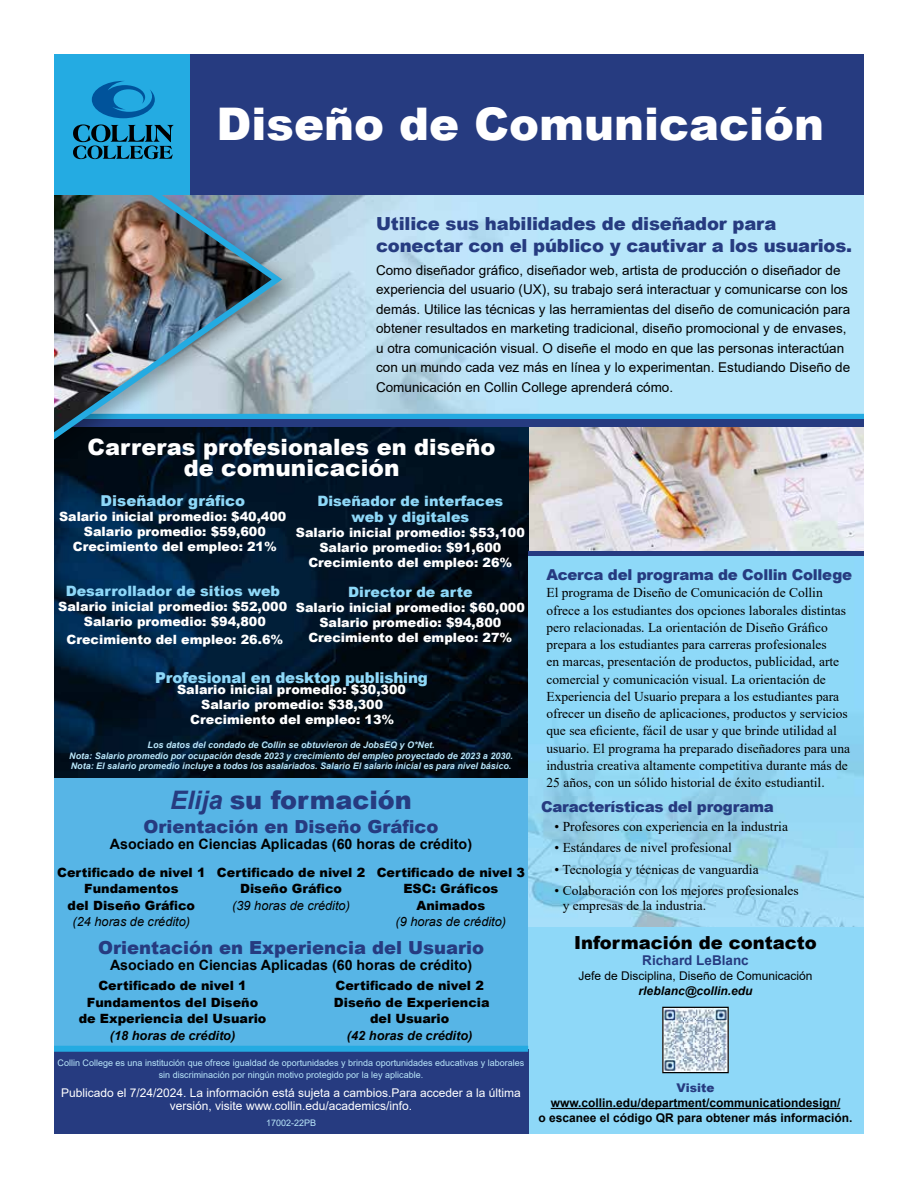
<style>
.page{position:relative;width:918px;height:1188px;background:#fff}
.page>*{position:absolute;margin:0;border:0;box-sizing:border-box;transform-origin:0 0}
.t1{font:900 45px "Arial";color:#fff}
.t2{font:900 25.5px "Arial";color:#263b80}
.t3{font:900 23.25px "Arial";color:#fff}
.t4{font:900 22.5px "Arial";color:#fff}
.t5{font:900 18px/22.5px "Arial";letter-spacing:-.01em;color:#263b80}
.t6{font:900 18px "Arial";color:#000}
.t7{font:900 15px "Arial";letter-spacing:-.02em;color:#263b80}
.t8{font:900 15px "Arial";letter-spacing:-.01em;color:#8ed8f8}
.t9{font:700 14.25px "Arial";color:#000}
.t10{font:900 14.25px/16.5px "Arial";color:#8ed8f8;text-align:center}
.t11{font:13.5px/17.2px "Times New Roman";color:#000}
.t12{font:13.5px/19.5px "Arial";color:#000}
.t13{font:700 13.5px "Arial";color:#263b80}
.t14{font:900 12.75px/15px "Arial";color:#fff;text-align:center}
.t15{font:900 12.75px/16.5px "Arial";color:#000;text-align:center}
.t16{font:italic 12.75px "Arial";color:#000}
.t17{font:italic 700 12.75px "Arial";color:#000}
.t18{font:12px/13.5px "Arial";color:#fff;text-align:center}
.t19{font:700 12px/15px "Arial";color:#000;text-align:center}
.t20{font:12px "Arial";color:#000}
.t21{font:italic 700 12px "Arial";color:#000}
.t22{font:900 12px "Arial";color:#263b80}
.t23{font:italic 700 9px/10.5px "Arial";color:#b9e6fa;text-align:center}
.t24{font:9px/11.2px "Arial";color:#b9e6fa;text-align:center}
.s1{font-size:22.5px}
.s2{font-weight:700;font-style:italic}
</style>
<div class="page">
<img style="left:528px;top:427px;width:336px;height:124px">
<img style="left:302px;top:194px;width:562px;height:220px">
<img style="left:54px;top:427px;width:474px;height:352px">
<div style="left:54px;top:779px;width:474px;height:355px;background:#57b5e6"></div>
<div style="left:528px;top:927px;width:335px;height:207px;background:#8ed8f8"></div>
<hr style="left:551px;top:1108px;width:289px;height:1px;background:#000">
<img style="left:664px;top:1009px;width:63px;height:62px">
<div style="left:662px;top:1007px;width:67px;height:66px;border:1px solid #000"></div>
<div style="left:81px;top:414px;width:783px;height:6px;background:#24abe2"></div>
<div style="left:59px;top:420px;width:805px;height:7px;background:#263b80"></div>
<div style="left:54px;top:1049px;width:474px;height:85px;background:#263b80"></div>
<div style="left:34px;top:105px;width:268px;height:362px;background:#000;opacity:.3"></div>
<img style="left:54px;top:194px;width:231px;height:259px">
<div style="left:54px;top:1046px;width:474px;height:6px;background:#24abe2"></div>
<div style="left:528px;top:551px;width:336px;height:5px;background:#263b80"></div>
<div style="left:54px;top:54px;width:140px;height:140px;background:#24abe2"></div>
<div style="left:190px;top:54px;width:674px;height:140px;background:#263b80"></div>
<svg style="left:92px;top:81px;width:63px;height:37px"></svg>
<svg style="left:73px;top:124px;width:101px;height:35px"></svg>
<img style="left:528px;top:556px;width:336px;height:371px">
<div style="left:0;top:56px;width:54px;height:474px;background:#fff"></div>
<h1 class="t1" style="left:217px;top:91px;width:609px">Diseño de Comunicación</h1>
<h3 class="t5" style="left:376px;top:211px;width:478px">Utilice sus habilidades de diseñador para conectar con el público y cautivar a los usuarios.</h3>
<p class="t12" style="left:376px;top:260px;width:476px">Como diseñador gráfico, diseñador web, artista de producción o diseñador de experiencia del usuario (UX), su trabajo será interactuar y comunicarse con los demás. Utilice las técnicas y las herramientas del diseño de comunicación para obtener resultados en marketing tradicional, diseño promocional y de envases, u otra comunicación visual. O diseñe el modo en que las personas interactúan con un mundo cada vez más en línea y lo experimentan. Estudiando Diseño de Comunicación en Collin College aprenderá cómo.</p>
<h3 class="t4" style="left:88px;top:431px;width:409px">Carreras profesionales en diseño</h3>
<h3 class="t3" style="left:184px;top:451px;width:217px"><span class="s1">de</span> comunicación</h3>
<p class="t8" style="left:101px;top:490px;width:146px">Diseñador gráfico</p>
<p class="t14" style="left:59px;top:509px;width:229px">Salario inicial promedio: $40,400<br>Salario promedio: $59,600<br>Crecimiento del empleo: 21%</p>
<p class="t10" style="left:66px;top:582px;width:216px">Desarrollador de sitios web</p>
<p class="t14" style="left:58px;top:599px;width:231px">Salario inicial promedio: $52,000<br>Salario promedio: $94,800</p>
<p class="t14" style="left:67px;top:632px;width:218px">Crecimiento del empleo: 26.6%</p>
<p class="t8" style="left:155px;top:666px;width:274px">Profesional en desktop publishing</p>
<p class="t14" style="left:177px;top:682px;width:231px">Salario inicial promedio: $30,300<br>Salario promedio: $38,300<br>Crecimiento del empleo: 13%</p>
<p class="t23" style="left:69px;top:740px;width:445px">Los datos del condado de Collin se obtuvieron de JobsEQ y O*Net.<br>Nota: Salario promedio por ocupación desde 2023 y crecimiento del empleo proyectado de 2023 a 2030.<br>Nota: El salario promedio incluye a todos los asalariados. Salario El salario inicial es para nivel básico.</p>
<p class="t10" style="left:317px;top:492px;width:187px">Diseñador de interfaces web y digitales</p>
<p class="t14" style="left:296px;top:525px;width:231px">Salario inicial promedio: $53,100<br>Salario promedio: $91,600<br>Crecimiento del empleo: 26%</p>
<p class="t10" style="left:348px;top:583px;width:126px">Director de arte</p>
<p class="t14" style="left:296px;top:600px;width:231px">Salario inicial promedio: $60,000<br>Salario promedio: $94,800<br>Crecimiento del empleo: 27%</p>
<h2 class="t2" style="left:170px;top:781px;width:243px"><span class="s2">Elija</span> su formación</h2>
<h3 class="t5" style="left:144px;top:814px;width:297px">Orientación en Diseño Gráfico</h3>
<p class="t9" style="left:110px;top:834px;width:364px">Asociado en Ciencias Aplicadas (60 horas de crédito)</p>
<p class="t15" style="left:57px;top:864px;width:150px">Certificado de nivel 1<br>Fundamentos<br>del Diseño Gráfico</p>
<p class="t16" style="left:73px;top:914px;width:119px">(24 horas de crédito)</p>
<p class="t15" style="left:217px;top:863px;width:150px">Certificado de nivel 2<br>Diseño Gráfico</p>
<p class="t16" style="left:232px;top:897px;width:119px">(39 horas de crédito)</p>
<p class="t15" style="left:377px;top:863px;width:150px">Certificado de nivel 3<br>ESC: Gráficos<br>Animados</p>
<p class="t16" style="left:396px;top:913px;width:112px">(9 horas de crédito)</p>
<h3 class="t5" style="left:98px;top:936px;width:388px">Orientación en Experiencia del Usuario</h3>
<p class="t9" style="left:110px;top:955px;width:364px">Asociado en Ciencias Aplicadas (60 horas de crédito)</p>
<p class="t15" style="left:79px;top:977px;width:189px">Certificado de nivel 1<br>Fundamentos del Diseño de Experiencia del Usuario</p>
<p class="t17" style="left:110px;top:1027px;width:127px">(18 horas de crédito)</p>
<p class="t15" style="left:334px;top:977px;width:157px">Certificado de nivel 2<br>Diseño de Experiencia del Usuario</p>
<p class="t17" style="left:347px;top:1027px;width:127px">(42 horas de crédito)</p>
<p class="t24" style="left:58px;top:1058px;width:468px">Collin College es una institución que ofrece igualdad de oportunidades y brinda oportunidades educativas y laborales sin discriminación por ningún motivo protegido por la ley aplicable.</p>
<p class="t18" style="left:61px;top:1086px;width:461px">Publicado el 7/24/2024. La información está sujeta a cambios.Para acceder a la última versión, visite www.collin.edu/academics/info.</p>
<p class="t24" style="left:266px;top:1118px;width:52px">17002-22PB</p>
<p class="t7" style="left:546px;top:564px;width:307px">Acerca del programa de Collin College</p>
<p class="t11" style="left:546px;top:584px;width:305px">El programa de Diseño de Comunicación de Collin ofrece a los estudiantes dos opciones laborales distintas pero relacionadas. La orientación de Diseño Gráfico prepara a los estudiantes para carreras profesionales<br>en marcas, presentación de productos, publicidad, arte comercial y comunicación visual. La orientación de Experiencia del Usuario prepara a los estudiantes para ofrecer un diseño de aplicaciones, productos y servicios que sea eficiente, fácil de usar y que brinde utilidad al usuario. El programa ha preparado diseñadores para una industria creativa altamente competitiva durante más de 25 años, con un sólido historial de éxito estudiantil.</p>
<p class="t7" style="left:541px;top:796px;width:234px">Características del programa</p>
<p class="t11" style="left:555px;top:817px;width:235px">• Profesores con experiencia en la industria</p>
<p class="t11" style="left:555px;top:838px;width:179px">• Estándares de nivel profesional</p>
<p class="t11" style="left:555px;top:860px;width:206px">• Tecnología y técnicas de vanguardia</p>
<p class="t11" style="left:563px;top:883px;width:238px;line-height:15px;text-indent:-8px">• Colaboración con los mejores profesionales y empresas de la industria.</p>
<h3 class="t6" style="left:574px;top:930px;width:244px">Información de contacto</h3>
<p class="t13" style="left:642px;top:951px;width:108px">Richard LeBlanc</p>
<p class="t20" style="left:578px;top:968px;width:236px">Jefe de Disciplina, Diseño de Comunicación</p>
<p class="t21" style="left:639px;top:983px;width:115px">rleblanc@collin.edu</p>
<p class="t22" style="left:676px;top:1079px;width:40px">Visite</p>
<p class="t19" style="left:538px;top:1096px;width:316px">www.collin.edu/department/communicationdesign/<br>o escanee el código QR para obtener más información.</p>
</div>
